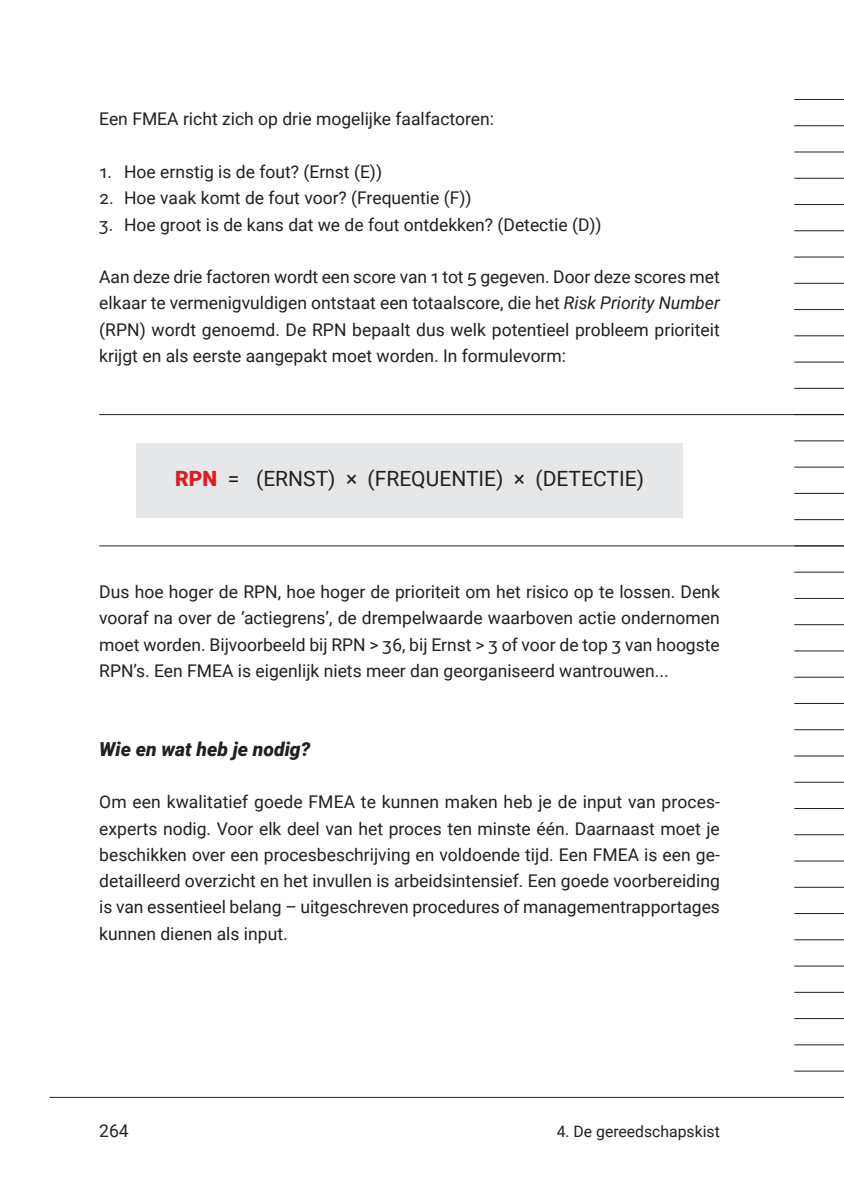
<style>
.page{position:relative;width:844px;height:1191px;background:#fff}
.page>*{position:absolute;margin:0;border:0;box-sizing:border-box;transform-origin:0 0}
.t1{font:21px "Roboto";color:#231f20}
.t2{font:italic 900 19.25px "Roboto";color:#231f20}
.t3{font:17.5px/26.2px "Roboto";color:#231f20;text-align:justify}
.t4{font:15.75px "Roboto";color:#231f20}
.s1{font-style:italic}
.s2{font-weight:900;color:#e21a21}
</style>
<div class="page">
<hr style="left:50px;top:1096px;width:793px;height:1px;background:#231f20">
<hr style="left:794px;top:125px;width:49px;height:1px;background:#231f20">
<hr style="left:794px;top:152px;width:49px;height:1px;background:#231f20">
<hr style="left:794px;top:178px;width:49px;height:1px;background:#231f20">
<hr style="left:794px;top:204px;width:49px;height:1px;background:#231f20">
<hr style="left:794px;top:230px;width:49px;height:1px;background:#231f20">
<hr style="left:794px;top:257px;width:49px;height:1px;background:#231f20">
<hr style="left:794px;top:283px;width:49px;height:1px;background:#231f20">
<hr style="left:794px;top:309px;width:49px;height:1px;background:#231f20">
<hr style="left:794px;top:335px;width:49px;height:1px;background:#231f20">
<hr style="left:794px;top:362px;width:49px;height:1px;background:#231f20">
<hr style="left:794px;top:388px;width:49px;height:1px;background:#231f20">
<hr style="left:794px;top:440px;width:49px;height:1px;background:#231f20">
<hr style="left:794px;top:467px;width:49px;height:1px;background:#231f20">
<hr style="left:794px;top:493px;width:49px;height:1px;background:#231f20">
<hr style="left:794px;top:519px;width:49px;height:1px;background:#231f20">
<hr style="left:794px;top:572px;width:49px;height:1px;background:#231f20">
<hr style="left:794px;top:598px;width:49px;height:1px;background:#231f20">
<hr style="left:794px;top:624px;width:49px;height:1px;background:#231f20">
<hr style="left:794px;top:650px;width:49px;height:1px;background:#231f20">
<hr style="left:794px;top:677px;width:49px;height:1px;background:#231f20">
<hr style="left:794px;top:703px;width:49px;height:1px;background:#231f20">
<hr style="left:794px;top:729px;width:49px;height:1px;background:#231f20">
<hr style="left:794px;top:755px;width:49px;height:1px;background:#231f20">
<hr style="left:794px;top:782px;width:49px;height:1px;background:#231f20">
<hr style="left:794px;top:808px;width:49px;height:1px;background:#231f20">
<hr style="left:794px;top:834px;width:49px;height:1px;background:#231f20">
<hr style="left:794px;top:860px;width:49px;height:1px;background:#231f20">
<hr style="left:794px;top:887px;width:49px;height:1px;background:#231f20">
<hr style="left:794px;top:913px;width:49px;height:1px;background:#231f20">
<hr style="left:794px;top:939px;width:49px;height:1px;background:#231f20">
<hr style="left:794px;top:965px;width:49px;height:1px;background:#231f20">
<hr style="left:794px;top:992px;width:49px;height:1px;background:#231f20">
<hr style="left:794px;top:1018px;width:49px;height:1px;background:#231f20">
<hr style="left:794px;top:1044px;width:49px;height:1px;background:#231f20">
<hr style="left:794px;top:1070px;width:49px;height:1px;background:#231f20">
<hr style="left:794px;top:99px;width:49px;height:1px;background:#231f20">
<hr style="left:99px;top:414px;width:744px;height:1px;background:#231f20">
<div style="left:136px;top:443px;width:546px;height:74px;background:#e6e7e9"></div>
<hr style="left:99px;top:545px;width:744px;height:1px;background:#231f20">
<p class="t3" style="left:99px;top:105px;width:396px">Een FMEA richt zich op drie mogelijke faalfactoren:</p>
<p class="t3" style="left:99px;top:158px;width:284px">1. Hoe ernstig is de fout? (Ernst (E))</p>
<p class="t3" style="left:99px;top:184px;width:374px">2. Hoe vaak komt de fout voor? (Frequentie (F))</p>
<p class="t3" style="left:99px;top:210px;width:504px">3. Hoe groot is de kans dat we de fout ontdekken? (Detectie (D))</p>
<p class="t3" style="left:99px;top:263px;width:622px">Aan deze drie factoren wordt een score van 1 tot 5 gegeven. Door deze scores met elkaar te vermenigvuldigen ontstaat een totaalscore, die het <span class="s1">Risk Priority Number </span>(RPN) wordt genoemd. De RPN bepaalt dus welk potentieel probleem prioriteit krijgt en als eerste aangepakt moet worden. In formulevorm:</p>
<p class="t1" style="left:175px;top:464px;width:470px"><span class="s2">RPN</span> = (ERNST) × (FREQUENTIE) × (DETECTIE)</p>
<p class="t3" style="left:99px;top:578px;width:622px">Dus hoe hoger de RPN, hoe hoger de prioriteit om het risico op te lossen. Denk vooraf na over de ‘actiegrens’, de drempelwaarde waarboven actie ondernomen moet worden. Bijvoorbeeld bij RPN &gt; 36, bij Ernst &gt; 3 of voor de top 3 van hoogste RPN’s. Een FMEA is eigenlijk niets meer dan georganiseerd wantrouwen...</p>
<p class="t2" style="left:99px;top:735px;width:212px">Wie en wat heb je nodig?</p>
<p class="t3" style="left:99px;top:788px;width:622px">Om een kwalitatief goede FMEA te kunnen maken heb je de input van proces&shy;experts nodig. Voor elk deel van het proces ten minste één. Daarnaast moet je beschikken over een procesbeschrijving en voldoende tijd. Een FMEA is een ge&shy;detailleerd overzicht en het invullen is arbeidsintensief. Een goede voorbereiding is van essentieel belang – uitgeschreven procedures of managementrapportages kunnen dienen als input.</p>
<p class="t3" style="left:99px;top:1116px;width:31px">264</p>
<p class="t4" style="left:556px;top:1119px;width:165px">4. De gereedschapskist</p>
</div>
